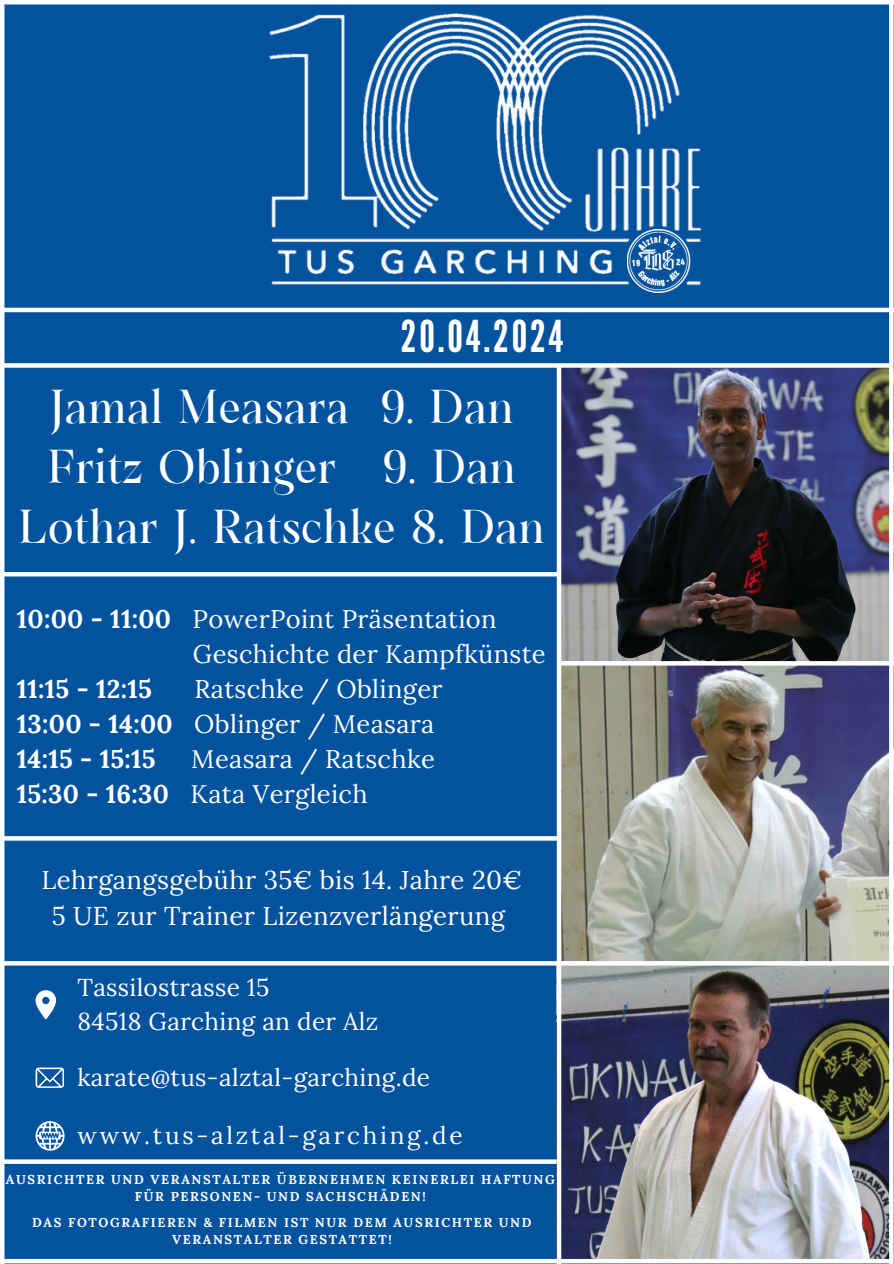
<style>
.page{position:relative;width:894px;height:1264px;background:#fff}
.page>*{position:absolute;margin:0;border:0;box-sizing:border-box;transform-origin:0 0}
.t1{font:43.8px "League Gothic";letter-spacing:.065em;color:#fff}
.t2{font:43.35px "Dawnora TH";color:#fff}
.t3{font:25.8px "Lora";letter-spacing:.015em;color:#fff}
.t4{font:25.5px "Lora";letter-spacing:.015em;color:#fff}
.t5{font:700 25.5px "Lora";letter-spacing:.015em;color:#fff}
.t6{font:24.45px "Lora";letter-spacing:.015em;color:#fff}
.t7{font:24.45px "Lora";letter-spacing:.11em;color:#fff}
.t8{font:700 12.9px/17.1px "Lora";letter-spacing:.125em;color:#fff;text-align:center}
.s1{font-weight:700}
</style>
<div class="page">
<div style="left:0;top:0;width:893px;height:1263px;background:#03529e"></div>
<hr style="left:0;top:0;width:893px;height:4px;background:#fff">
<hr style="left:0;top:0;width:4px;height:1263px;background:#fff">
<img style="left:561px;top:665px;width:327px;height:296px">
<img style="left:561px;top:368px;width:327px;height:293px">
<img style="left:561px;top:965px;width:327px;height:293px">
<hr style="left:559px;top:661px;width:334px;height:4px;background:#fff">
<hr style="left:2px;top:308px;width:891px;height:4px;background:#fff">
<div style="left:0;top:363px;width:891px;height:5px;background:#fff"></div>
<img style="left:269px;top:13px;width:433px;height:273px">
<img style="left:627px;top:230px;width:63px;height:63px">
<svg style="left:4px;top:961px;width:884px;height:4px;background:#fbfcfc"></svg>
<svg style="left:888px;top:4px;width:5px;height:1259px;background:#d9dee3"></svg>
<div style="left:556px;top:365px;width:5px;height:898px;background:#fff"></div>
<div style="left:0;top:1258px;width:891px;height:5px;background:#fff"></div>
<hr style="left:0;top:572px;width:559px;height:4px;background:#fff">
<svg style="left:4px;top:836px;width:553px;height:4px;background:#f4f7fb"></svg>
<svg style="left:4px;top:1159px;width:552px;height:4px;background:#e5edf5"></svg>
<svg style="left:36px;top:990px;width:20px;height:29px"></svg>
<svg style="left:36px;top:1067px;width:28px;height:20px"></svg>
<svg style="left:36px;top:1121px;width:29px;height:29px"></svg>
<p class="t1" style="left:401px;top:311px;width:164px">20.04.2024</p>
<p class="t2" style="left:50px;top:377px;width:465px">Jamal Measara 9. Dan</p>
<p class="t2" style="left:48px;top:437px;width:470px">Fritz Oblinger 9. Dan</p>
<p class="t2" style="left:19px;top:497px;width:528px">Lothar J. Ratschke 8. Dan</p>
<p class="t4" style="left:17px;top:602px;width:481px"><span class="s1">10:00 - 11:00</span> PowerPoint Präsentation</p>
<p class="t4" style="left:193px;top:637px;width:354px">Geschichte der Kampfkünste</p>
<p class="t5" style="left:17px;top:672px;width:136px">11:15 - 12:15</p>
<p class="t4" style="left:194px;top:672px;width:249px">Ratschke / Oblinger</p>
<p class="t4" style="left:17px;top:707px;width:419px"><span class="s1">13:00 - 14:00</span> Oblinger / Measara</p>
<p class="t5" style="left:17px;top:742px;width:140px">14:15 - 15:15</p>
<p class="t4" style="left:191px;top:742px;width:245px">Measara / Ratschke</p>
<p class="t4" style="left:17px;top:777px;width:352px"><span class="s1">15:30 - 16:30</span> Kata Vergleich</p>
<p class="t3" style="left:42px;top:862px;width:482px">Lehrgangsgebühr 35€ bis 14. Jahre 20€</p>
<p class="t3" style="left:52px;top:898px;width:454px">5 UE zur Trainer Lizenzverlängerung</p>
<p class="t6" style="left:77px;top:971px;width:193px">Tassilostrasse 15</p>
<p class="t6" style="left:77px;top:1005px;width:302px">84518 Garching an der Alz</p>
<p class="t6" style="left:77px;top:1061px;width:354px">karate@tus-alztal-garching.de</p>
<p class="t7" style="left:77px;top:1119px;width:387px">www.tus-alztal-garching.de</p>
<p class="t8" style="left:6px;top:1170px;width:550px">AUSRICHTER UND VERANSTALTER ÜBERNEHMEN KEINERLEI HAFTUNG<br>FÜR PERSONEN- UND SACHSCHÄDEN!</p>
<p class="t8" style="left:32px;top:1213px;width:500px">DAS FOTOGRAFIEREN &amp; FILMEN IST NUR DEM AUSRICHTER UND<br>VERANSTALTER GESTATTET!</p>
</div>
